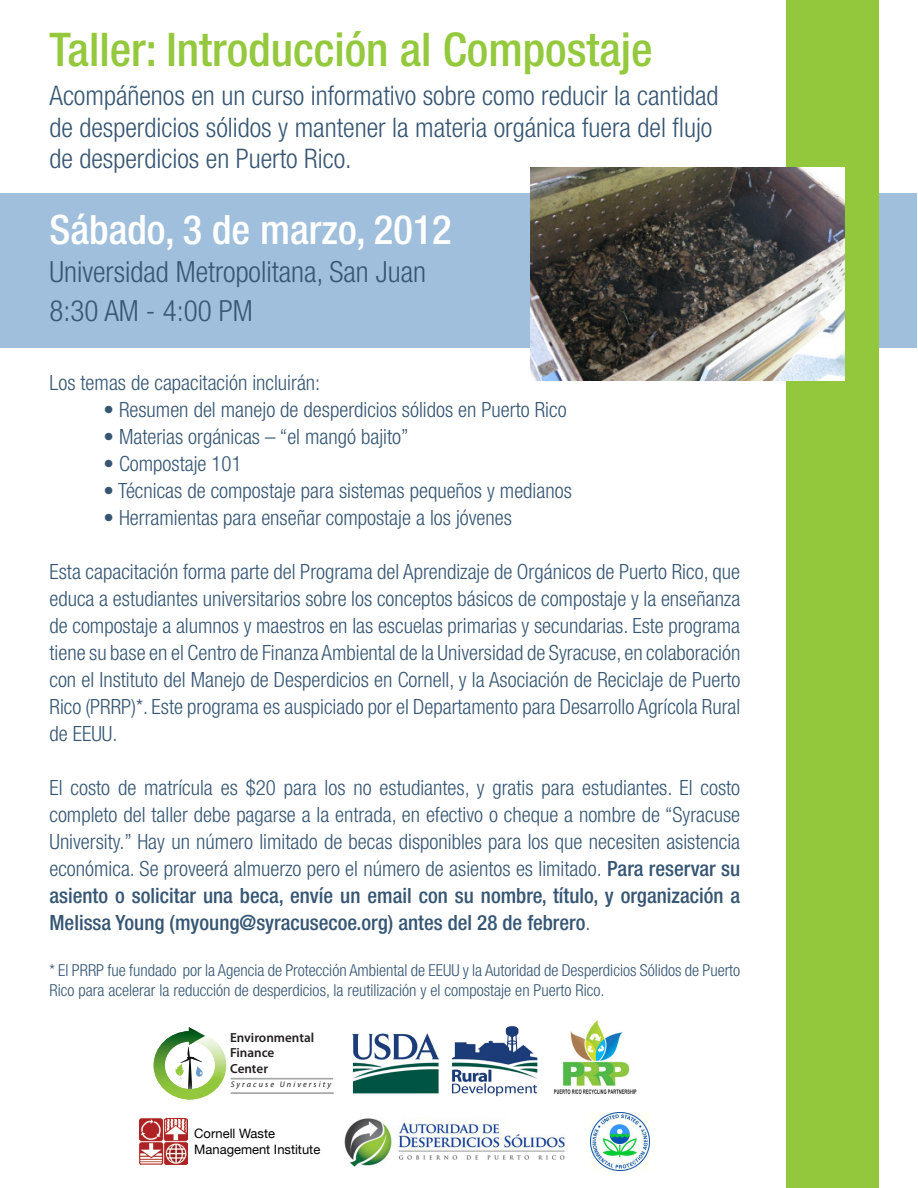
<style>
.page{position:relative;width:918px;height:1188px;background:#fff}
.page>*{position:absolute;margin:0;border:0;box-sizing:border-box;transform-origin:0 0}
.t1{font:500 condensed 46.5px "Helvetica Neue LT Std";color:#94c93d}
.t2{font:500 condensed 40.5px "Helvetica Neue LT Std";color:#fff}
.t3{font:300 condensed 29.1px "Helvetica Neue LT Std";color:#365673}
.t4{font:300 condensed 27px/31.5px "Helvetica Neue LT Std";color:#365673}
.t5{font:300 condensed 21px/27px "Helvetica Neue LT Std";color:#365673;text-align:justify}
.t6{font:300 condensed 16.5px/19.5px "Helvetica Neue LT Std";color:#365673}
.t7{font:600 13.2px/15.9px "Myriad Pro";color:#231f20}
.t8{font:12.9px/15.6px "Helvetica Neue";color:#000}
.t9{font:italic 8.25px "Myriad Pro";letter-spacing:.25em;color:#231f20}
.s1{font-weight:500}
</style>
<div class="page">
<div style="left:1px;top:193px;width:916px;height:155px;background:#a0bfdc"></div>
<div style="left:787px;top:0;width:92px;height:1188px;background:#94c83c"></div>
<img style="left:530px;top:168px;width:315px;height:212px">
<img style="left:153px;top:1061px;width:86px;height:33px">
<svg style="left:154px;top:1027px;width:72px;height:73px"></svg>
<hr style="left:231px;top:1092px;width:103px;height:2px;background:#a3a6a5">
<hr style="left:231px;top:1078px;width:102px;height:1px;background:#a3a6a5">
<img style="left:591px;top:1112px;width:59px;height:59px">
<img style="left:554px;top:1020px;width:83px;height:74px">
<img style="left:352px;top:1026px;width:186px;height:71px">
<img style="left:140px;top:1118px;width:47px;height:47px">
<img style="left:344px;top:1118px;width:221px;height:49px">
<p class="t1" style="left:50px;top:22px;width:605px">Taller: Introducción al Compostaje</p>
<p class="t4" style="left:50px;top:80px;width:671px">Acompáñenos en un curso informativo sobre como reducir la cantidad de desperdicios sólidos y mantener la materia orgánica fuera del flujo de desperdicios en Puerto Rico.</p>
<p class="t2" style="left:50px;top:206px;width:404px">Sábado, 3 de marzo, 2012</p>
<p class="t3" style="left:50px;top:255px;width:378px">Universidad Metropolitana, San Juan</p>
<p class="t3" style="left:50px;top:294px;width:205px">8:30 AM - 4:00 PM</p>
<p class="t5" style="left:50px;top:369px;width:272px">Los temas de capacitación incluirán:</p>
<p class="t5" style="left:103px;top:396px;width:465px">• Resumen del manejo de desperdicios sólidos en Puerto Rico</p>
<p class="t5" style="left:103px;top:423px;width:307px">• Materias orgánicas – “el mangó bajito”</p>
<p class="t5" style="left:103px;top:450px;width:140px">• Compostaje 101</p>
<p class="t5" style="left:103px;top:477px;width:470px">• Técnicas de compostaje para sistemas pequeños y medianos</p>
<p class="t5" style="left:103px;top:504px;width:410px">• Herramientas para enseñar compostaje a los jóvenes</p>
<p class="t5" style="left:50px;top:558px;width:692px">Esta capacitación forma parte del Programa del Aprendizaje de Orgánicos de Puerto Rico, que educa a estudiantes universitarios sobre los conceptos básicos de compostaje y la enseñanza de compostaje a alumnos y maestros en las escuelas primarias y secundarias. Este programa tiene su base en el Centro de Finanza Ambiental de la Universidad de Syracuse, en colaboración con el Instituto del Manejo de Desperdicios en Cornell, y la Asociación de Reciclaje de Puerto Rico (PRRP)*. Este programa es auspiciado por el Departamento para Desarrollo Agrícola Rural de EEUU.</p>
<p class="t5" style="left:50px;top:774px;width:692px">El costo de matrícula es $20 para los no estudiantes, y gratis para estudiantes. El costo completo del taller debe pagarse a la entrada, en efectivo o cheque a nombre de “Syracuse University.” Hay un número limitado de becas disponibles para los que necesiten asistencia económica. Se proveerá almuerzo pero el número de asientos es limitado. <span class="s1">Para reservar su asiento o solicitar una beca, envíe un email con su nombre, título, y organización a Melissa Young (myoung@syracusecoe.org) antes del 28 de febrero</span>.</p>
<p class="t6" style="left:50px;top:960px;width:692px">* El PRRP fue fundado por la Agencia de Protección Ambiental de EEUU y la Autoridad de Desperdicios Sólidos de Puerto<br>Rico para acelerar la reducción de desperdicios, la reutilización y el compostaje en Puerto Rico.</p>
<p class="t7" style="left:230px;top:1029px;width:86px">Environmental<br>Finance<br>Center</p>
<p class="t9" style="left:231px;top:1079px;width:102px">Syracuse University</p>
<p class="t8" style="left:194px;top:1126px;width:128px">Cornell Waste<br>Management Institute</p>
</div>
